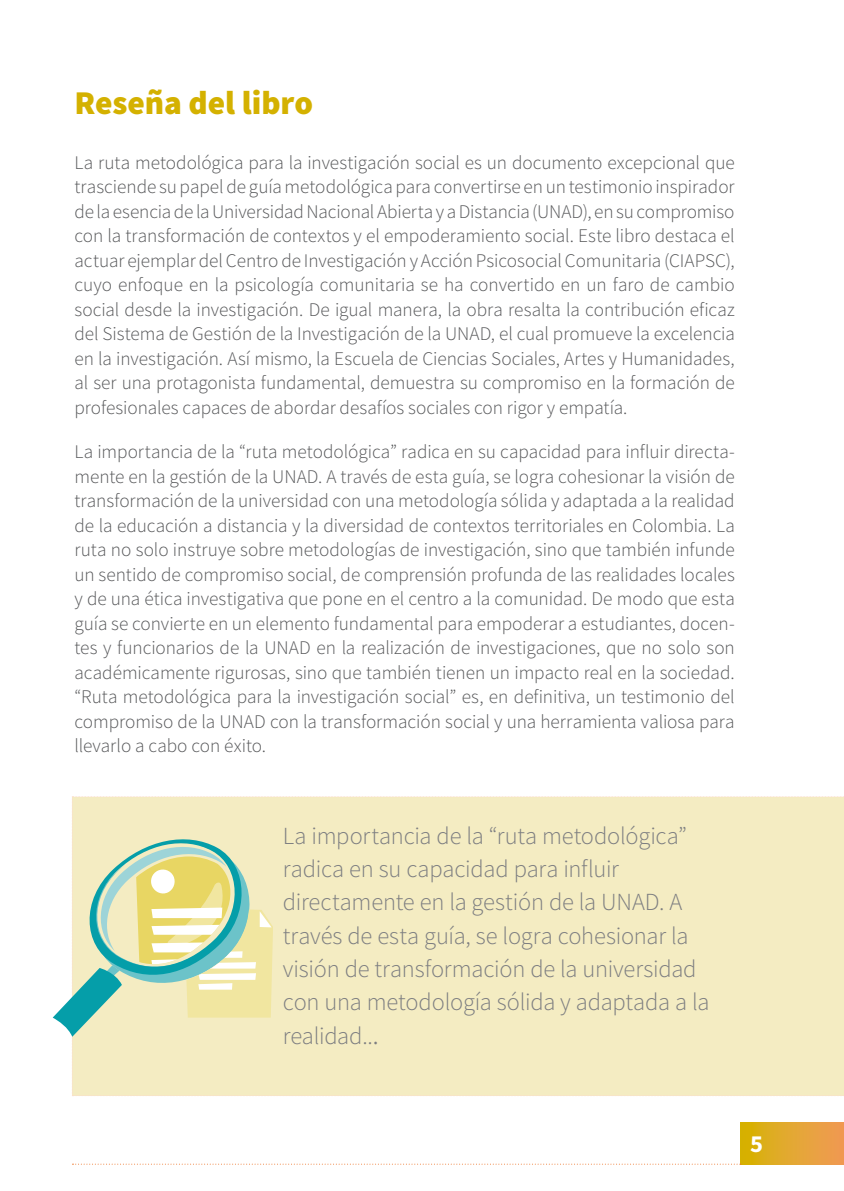
<style>
.page{position:relative;width:844px;height:1191px;background:#fff}
.page>*{position:absolute;margin:0;border:0;box-sizing:border-box;transform-origin:0 0}
.t1{font:900 33.25px "Source Sans Pro";letter-spacing:-.005em;color:#d4b100}
.t2{font:300 24.5px/33.2px "Source Sans Pro";letter-spacing:-.01em;color:#7d7e81}
.t3{font:700 24.5px "Source Sans Pro";color:#fff}
.t4{font:300 19.25px/24.5px "Source Sans Pro";letter-spacing:-.005em;color:#57585a;text-align:justify}
.s1{font-size:29.75px}
</style>
<div class="page">
<div style="left:740px;top:1122px;width:103px;height:42px;background:linear-gradient(to right,#d5b302,#f19b5a)"></div>
<svg style="left:72px;top:1163px;width:668px;height:1px"></svg>
<svg style="left:53px;top:796px;width:791px;height:300px;background:#ede9c1"></svg>
<h1 class="t1" style="left:74px;top:80px;width:240px">Reseña del libro</h1>
<p class="t4" style="left:74px;top:150px;width:661px">La ruta metodológica para la investigación social es un documento excepcional que trasciende su papel de guía metodológica para convertirse en un testimonio inspirador de la esencia de la Universidad Nacional Abierta y a Distancia (UNAD), en su compromiso con la transformación de contextos y el empoderamiento social. Este libro destaca el actuar ejemplar del Centro de Investigación y Acción Psicosocial Comunitaria (CIAPSC), cuyo enfoque en la psicología comunitaria se ha convertido en un faro de cambio social desde la investigación. De igual manera, la obra resalta la contribución eficaz del Sistema de Gestión de la Investigación de la UNAD, el cual promueve la excelencia en la investigación. Así mismo, la Escuela de Ciencias Sociales, Artes y Humanidades, al ser una protagonista fundamental, demuestra su compromiso en la formación de profesionales capaces de abordar desafíos sociales con rigor y empatía.</p>
<p class="t4" style="left:74px;top:439px;width:661px">La importancia de la “ruta metodológica” radica en su capacidad para influir directa&shy;mente en la gestión de la UNAD. A través de esta guía, se logra cohesionar la visión de transformación de la universidad con una metodología sólida y adaptada a la realidad de la educación a distancia y la diversidad de contextos territoriales en Colombia. La ruta no solo instruye sobre metodologías de investigación, sino que también infunde un sentido de compromiso social, de comprensión profunda de las realidades locales y de una ética investigativa que pone en el centro a la comunidad. De modo que esta guía se convierte en un elemento fundamental para empoderar a estudiantes, docen&shy;tes y funcionarios de la UNAD en la realización de investigaciones, que no solo son académicamente rigurosas, sino que también tienen un impacto real en la sociedad. “Ruta metodológica para la investigación social” es, en definitiva, un testimonio del compromiso de la UNAD con la transformación social y una herramienta valiosa para llevarlo a cabo con éxito.</p>
<p class="t2" style="left:283px;top:819px;width:428px">La importancia de la “ruta metodológica” radica en su capacidad para influir directamente en la gestión de la UNAD. A través de esta guía, se logra cohesionar la visión de transformación de la universidad con una metodología sólida y adaptada a la realidad..<span class="s1">.</span></p>
<p class="t3" style="left:750px;top:1127px;width:14px">5</p>
</div>
